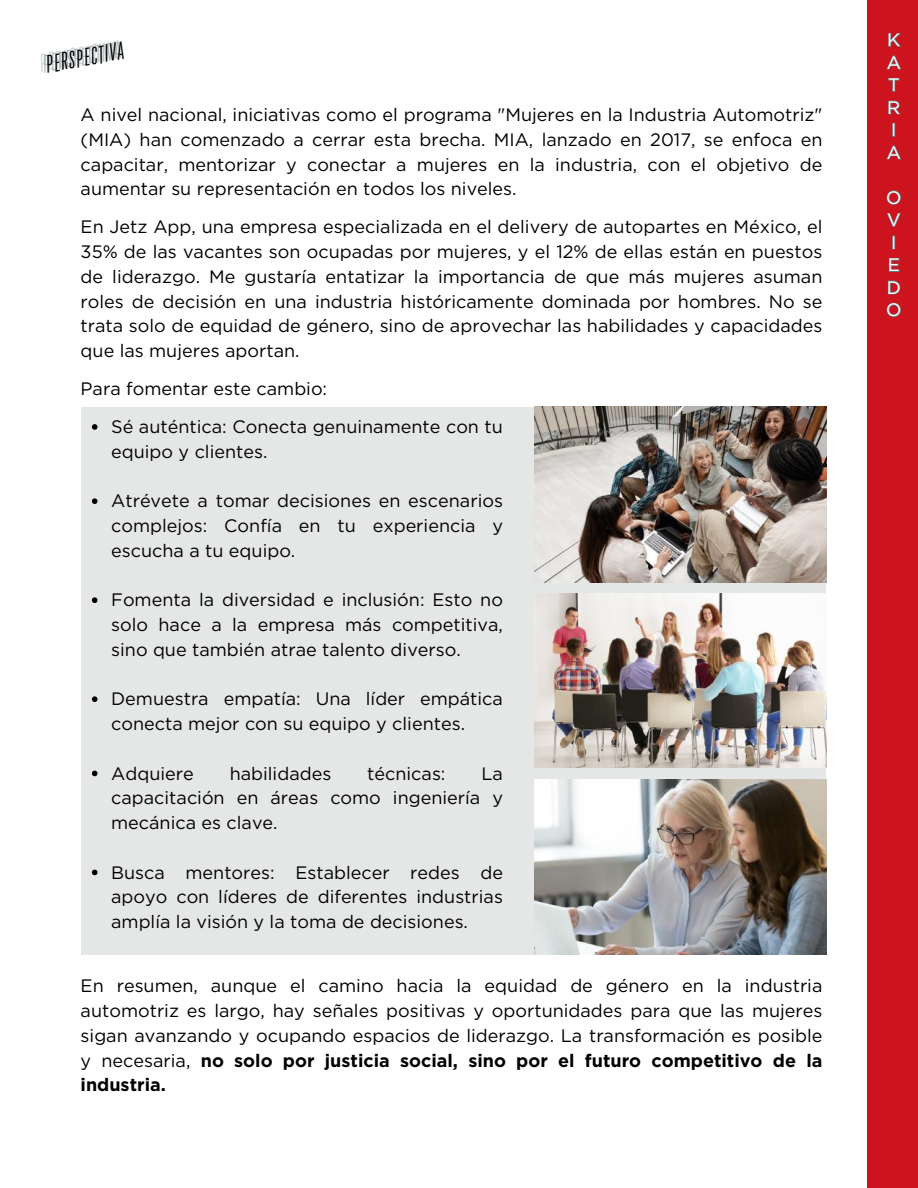
<style>
.page{position:relative;width:918px;height:1188px;background:#cd131d}
.page>*{position:absolute;margin:0;border:0;box-sizing:border-box;transform-origin:0 0}
.t1{font:italic 24.9px "TT Bluescreens";color:#000}
.t2{font:18px/24.8px "Gotham";color:#000;text-align:justify}
.t3{font:18px/22.5px "Gotham";color:#fff}
.s1{font-weight:700}
</style>
<div class="page">
<div style="left:0;top:0;width:867px;height:1188px;background:#fff"></div>
<div style="left:81px;top:407px;width:744px;height:548px;background:#e5e7e6"></div>
<img style="left:534px;top:407px;width:293px;height:175px">
<img style="left:534px;top:594px;width:293px;height:174px">
<img style="left:534px;top:779px;width:293px;height:176px">
<svg style="left:888px;top:33px;width:13px;height:14px"></svg>
<svg style="left:886px;top:55px;width:15px;height:15px"></svg>
<svg style="left:888px;top:78px;width:12px;height:14px"></svg>
<svg style="left:888px;top:100px;width:13px;height:15px"></svg>
<div style="left:892px;top:123px;width:3px;height:14px;border:1px solid #6a7b81"></div>
<svg style="left:886px;top:145px;width:15px;height:15px"></svg>
<svg style="left:886px;top:190px;width:15px;height:15px"></svg>
<svg style="left:887px;top:213px;width:14px;height:14px"></svg>
<svg style="left:892px;top:236px;width:3px;height:13px"></svg>
<svg style="left:888px;top:258px;width:12px;height:14px"></svg>
<svg style="left:887px;top:280px;width:14px;height:15px"></svg>
<svg style="left:886px;top:302px;width:15px;height:16px"></svg>
<svg style="left:92px;top:424px;width:6px;height:6px"></svg>
<svg style="left:92px;top:498px;width:6px;height:6px"></svg>
<svg style="left:92px;top:597px;width:6px;height:6px"></svg>
<svg style="left:92px;top:696px;width:6px;height:6px"></svg>
<svg style="left:92px;top:771px;width:6px;height:5px"></svg>
<svg style="left:92px;top:870px;width:6px;height:5px"></svg>
<h1 class="t1" style="left:43px;top:53px;width:81px;rotate:-10deg">PERSPECTIVA</h1>
<p class="t3" style="left:887px;top:29px;width:16px">K<br>A<br>T<br>R<br>I<br>A</p>
<p class="t3" style="left:886px;top:186px;width:17px">O<br>V<br>I<br>E<br>D<br>O</p>
<p class="t2" style="left:81px;top:102px;width:743px">A nivel nacional, iniciativas como el programa "Mujeres en la Industria Automotriz" (MIA) han comenzado a cerrar esta brecha. MIA, lanzado en 2017, se enfoca en capacitar, mentorizar y conectar a mujeres en la industria, con el objetivo de aumentar su representación en todos los niveles.</p>
<p class="t2" style="left:81px;top:214px;width:743px">En Jetz App, una empresa especializada en el delivery de autopartes en México, el 35% de las vacantes son ocupadas por mujeres, y el 12% de ellas están en puestos de liderazgo. Me gustaría entatizar la importancia de que más mujeres asuman roles de decisión en una industria históricamente dominada por hombres. No se trata solo de equidad de género, sino de aprovechar las habilidades y capacidades que las mujeres aportan.</p>
<p class="t2" style="left:111px;top:370px;width:393px;line-height:38.1px;text-indent:-31px">Para fomentar este cambio:<br>Sé auténtica: Conecta genuinamente con tu</p>
<p class="t2" style="left:111px;top:439px;width:158px">equipo y clientes.</p>
<p class="t2" style="left:111px;top:489px;width:393px">Atrévete a tomar decisiones en escenarios complejos: Confía en tu experiencia y escucha a tu equipo.</p>
<p class="t2" style="left:111px;top:588px;width:393px">Fomenta la diversidad e inclusión: Esto no solo hace a la empresa más competitiva, sino que también atrae talento diverso.</p>
<p class="t2" style="left:111px;top:687px;width:393px">Demuestra empatía: Una líder empática conecta mejor con su equipo y clientes.</p>
<p class="t2" style="left:111px;top:761px;width:84px">Adquiere</p>
<p class="t2" style="left:230px;top:761px;width:103px">habilidades</p>
<p class="t2" style="left:367px;top:761px;width:80px">técnicas:</p>
<p class="t2" style="left:111px;top:761px;width:393px;text-indent:370px">La capacitación en áreas como ingeniería y mecánica es clave.</p>
<p class="t2" style="left:111px;top:860px;width:393px">Busca mentores: Establecer redes de apoyo con líderes de diferentes industrias amplía la visión y la toma de decisiones.</p>
<p class="t2" style="left:81px;top:973px;width:743px">En resumen, aunque el camino hacia la equidad de género en la industria automotriz es largo, hay señales positivas y oportunidades para que las mujeres sigan avanzando y ocupando espacios de liderazgo. La transformación es posible y necesaria, <span class="s1">no solo por justicia social, sino por el futuro competitivo de la industria.</span></p>
</div>
